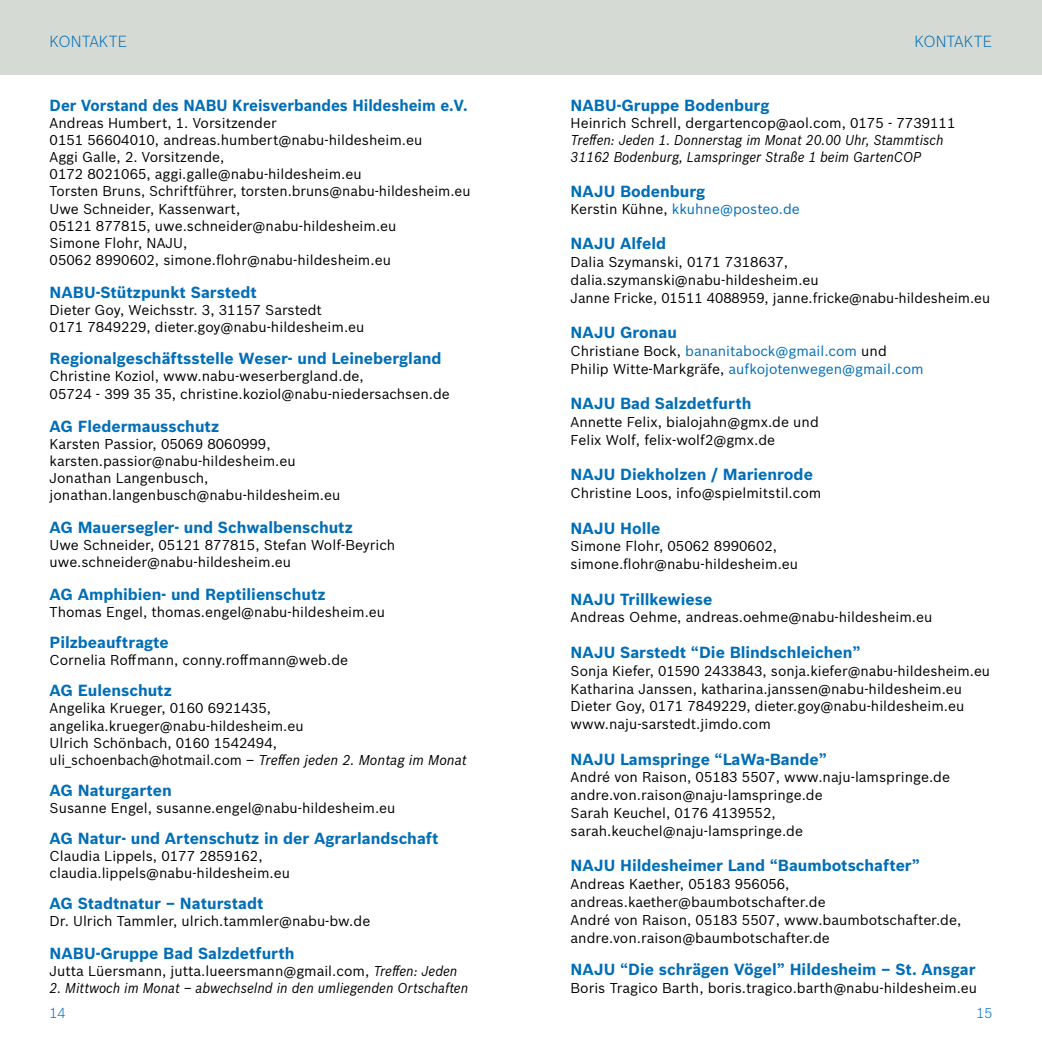
<style>
.page{position:relative;width:1042px;height:1042px;background:#fff}
.page>*{position:absolute;margin:0;border:0;box-sizing:border-box;transform-origin:0 0}
.t1{font:700 15.75px "Bosch Sans";color:#006eb7}
.t2{font:700 15.75px "Bosch Sans";color:#006eb7;scale:.96 1}
.t3{font:300 15.75px "Bosch Sans";color:#006eb7}
.t4{font:14px/17.2px "Bosch Sans";color:#000}
.t5{font:italic 14px/17.2px "Bosch Sans";color:#000;scale:.93 1}
.t6{font:14px/17.8px "Bosch Sans";color:#006eb7}
.t7{font:300 14px "Bosch Sans";color:#006eb7}
.s1{font-style:italic}
.s2{color:#000}
</style>
<div class="page">
<div style="left:0;top:0;width:521px;height:74px;background:#d5dad4"></div>
<div style="left:521px;top:0;width:521px;height:74px;background:#d5dad4"></div>
<p class="t3" style="left:50px;top:30px;width:79px">KONTAKTE</p>
<p class="t3" style="left:914px;top:30px;width:79px">KONTAKTE</p>
<p class="t2" style="left:50px;top:93px;width:437px">Der Vorstand des NABU Kreisverbandes Hildesheim e.V.</p>
<p class="t4" style="left:50px;top:114px;width:422px">Andreas Humbert, 1. Vorsitzender<br>0151 56604010, andreas.humbert@nabu-hildesheim.eu<br>Aggi Galle, 2. Vorsitzende,<br>0172 8021065, aggi.galle@nabu-hildesheim.eu<br>Torsten Bruns, Schriftführer, torsten.bruns@nabu-hildesheim.eu Uwe Schneider, Kassenwart,<br>05121 877815, uwe.schneider@nabu-hildesheim.eu<br>Simone Flohr, NAJU,<br>05062 8990602, simone.flohr@nabu-hildesheim.eu</p>
<p class="t1" style="left:50px;top:280px;width:209px">NABU-Stützpunkt Sarstedt</p>
<p class="t4" style="left:50px;top:300px;width:316px">Dieter Goy, Weichsstr. 3, 31157 Sarstedt<br>0171 7849229, dieter.goy@nabu-hildesheim.eu</p>
<p class="t1" style="left:50px;top:346px;width:393px">Regionalgeschäftsstelle Weser- und Leinebergland</p>
<p class="t4" style="left:50px;top:366px;width:402px;line-height:17.8px">Christine Koziol, www.nabu-weserbergland.de,<br>05724 - 399 35 35, christine.koziol@nabu-niedersachsen.de</p>
<p class="t1" style="left:50px;top:414px;width:171px">AG Fledermausschutz</p>
<p class="t4" style="left:50px;top:434px;width:292px">Karsten Passior, 05069 8060999, karsten.passior@nabu-hildesheim.eu Jonathan Langenbusch, jonathan.langenbusch@nabu-hildesheim.eu</p>
<p class="t1" style="left:50px;top:515px;width:305px">AG Mauersegler- und Schwalbenschutz</p>
<p class="t4" style="left:50px;top:535px;width:347px">Uwe Schneider, 05121 877815, Stefan Wolf-Beyrich uwe.schneider@nabu-hildesheim.eu</p>
<p class="t1" style="left:50px;top:582px;width:277px">AG Amphibien- und Reptilienschutz</p>
<p class="t4" style="left:50px;top:602px;width:337px">Thomas Engel, thomas.engel@nabu-hildesheim.eu</p>
<p class="t1" style="left:50px;top:630px;width:121px">Pilzbeauftragte</p>
<p class="t4" style="left:50px;top:651px;width:300px">Cornelia Roffmann, conny.roffmann@web.de</p>
<p class="t1" style="left:50px;top:679px;width:124px">AG Eulenschutz</p>
<p class="t4" style="left:50px;top:699px;width:419px">Angelika Krueger, 0160 6921435, angelika.krueger@nabu-hildesheim.eu<br>Ulrich Schönbach, 0160 1542494, uli_schoenbach@hotmail.com – <span class="s1">Treffen jeden 2. Montag im Monat</span></p>
<p class="t1" style="left:50px;top:778px;width:124px">AG Naturgarten</p>
<p class="t4" style="left:50px;top:798px;width:347px">Susanne Engel, susanne.engel@nabu-hildesheim.eu</p>
<p class="t1" style="left:50px;top:826px;width:390px">AG Natur- und Artenschutz in der Agrarlandschaft</p>
<p class="t4" style="left:50px;top:846px;width:242px">Claudia Lippels, 0177 2859162, claudia.lippels@nabu-hildesheim.eu</p>
<p class="t1" style="left:50px;top:891px;width:215px">AG Stadtnatur – Naturstadt</p>
<p class="t4" style="left:50px;top:911px;width:322px">Dr. Ulrich Tammler, ulrich.tammler@nabu-bw.de</p>
<p class="t1" style="left:50px;top:941px;width:247px">NABU-Gruppe Bad Salzdetfurth</p>
<p class="t4" style="left:50px;top:961px;width:409px">Jutta Lüersmann, jutta.lueersmann@gmail.com, <span class="s1">Treffen: Jeden</span></p>
<p class="t5" style="left:50px;top:978px;width:452px">2. Mittwoch im Monat – abwechselnd in den umliegenden Ortschaften</p>
<p class="t1" style="left:570px;top:93px;width:200px">NABU-Gruppe Bodenburg</p>
<p class="t4" style="left:570px;top:114px;width:386px">Heinrich Schrell, dergartencop@aol.com, 0175 - 7739111</p>
<p class="t5" style="left:570px;top:131px;width:403px">Treffen: Jeden 1. Donnerstag im Monat 20.00 Uhr, Stammtisch<br>31162 Bodenburg, Lamspringer Straße 1 beim GartenCOP</p>
<p class="t1" style="left:570px;top:179px;width:136px">NAJU Bodenburg</p>
<p class="t6" style="left:570px;top:199px;width:231px"><span class="s2">Kerstin Kühne,</span> kkuhne@posteo.de</p>
<p class="t1" style="left:570px;top:232px;width:97px">NAJU Alfeld</p>
<p class="t4" style="left:570px;top:252px;width:421px;line-height:17.8px">Dalia Szymanski, 0171 7318637, dalia.szymanski@nabu-hildesheim.eu<br>Janne Fricke, 01511 4088959, janne.fricke@nabu-hildesheim.eu</p>
<p class="t1" style="left:570px;top:321px;width:108px">NAJU Gronau</p>
<p class="t6" style="left:570px;top:341px;width:355px"><span class="s2">Christiane Bock,</span> bananitabock@gmail.com <span class="s2">und<br>Philip Witte-Markgräfe,</span> aufkojotenwegen@gmail.com</p>
<p class="t1" style="left:570px;top:392px;width:182px">NAJU Bad Salzdetfurth</p>
<p class="t4" style="left:570px;top:412px;width:250px;line-height:17.8px">Annette Felix, bialojahn@gmx.de und<br>Felix Wolf, felix-wolf2@gmx.de</p>
<p class="t1" style="left:570px;top:463px;width:244px">NAJU Diekholzen / Marienrode</p>
<p class="t4" style="left:570px;top:483px;width:252px">Christine Loos, info@spielmitstil.com</p>
<p class="t1" style="left:570px;top:516px;width:91px">NAJU Holle</p>
<p class="t4" style="left:570px;top:536px;width:229px;line-height:17.8px">Simone Flohr, 05062 8990602, simone.flohr@nabu-hildesheim.eu</p>
<p class="t1" style="left:570px;top:587px;width:143px">NAJU Trillkewiese</p>
<p class="t4" style="left:570px;top:608px;width:363px">Andreas Oehme, andreas.oehme@nabu-hildesheim.eu</p>
<p class="t1" style="left:570px;top:640px;width:291px">NAJU Sarstedt “Die Blindschleichen”</p>
<p class="t4" style="left:570px;top:661px;width:421px;line-height:17.8px">Sonja Kiefer, 01590 2433843, sonja.kiefer@nabu-hildesheim.eu Katharina Janssen, katharina.janssen@nabu-hildesheim.eu Dieter Goy, 0171 7849229, dieter.goy@nabu-hildesheim.eu www.naju-sarstedt.jimdo.com</p>
<p class="t1" style="left:570px;top:747px;width:258px">NAJU Lamspringe “LaWa-Bande”</p>
<p class="t4" style="left:570px;top:767px;width:381px;line-height:17.8px">André von Raison, 05183 5507, www.naju-lamspringe.de andre.von.raison@naju-lamspringe.de<br>Sarah Keuchel, 0176 4139552, sarah.keuchel@naju-lamspringe.de</p>
<p class="t1" style="left:570px;top:854px;width:351px">NAJU Hildesheimer Land “Baumbotschafter”</p>
<p class="t4" style="left:570px;top:874px;width:392px;line-height:17.8px">Andreas Kaether, 05183 956056, andreas.kaether@baumbotschafter.de<br>André von Raison, 05183 5507, www.baumbotschafter.de, andre.von.raison@baumbotschafter.de</p>
<p class="t1" style="left:570px;top:957px;width:406px">NAJU “Die schrägen Vögel” Hildesheim – St. Ansgar</p>
<p class="t4" style="left:570px;top:978px;width:408px">Boris Tragico Barth, boris.tragico.barth@nabu-hildesheim.eu</p>
<p class="t7" style="left:50px;top:1003px;width:17px">14</p>
<p class="t7" style="left:976px;top:1003px;width:17px">15</p>
</div>
